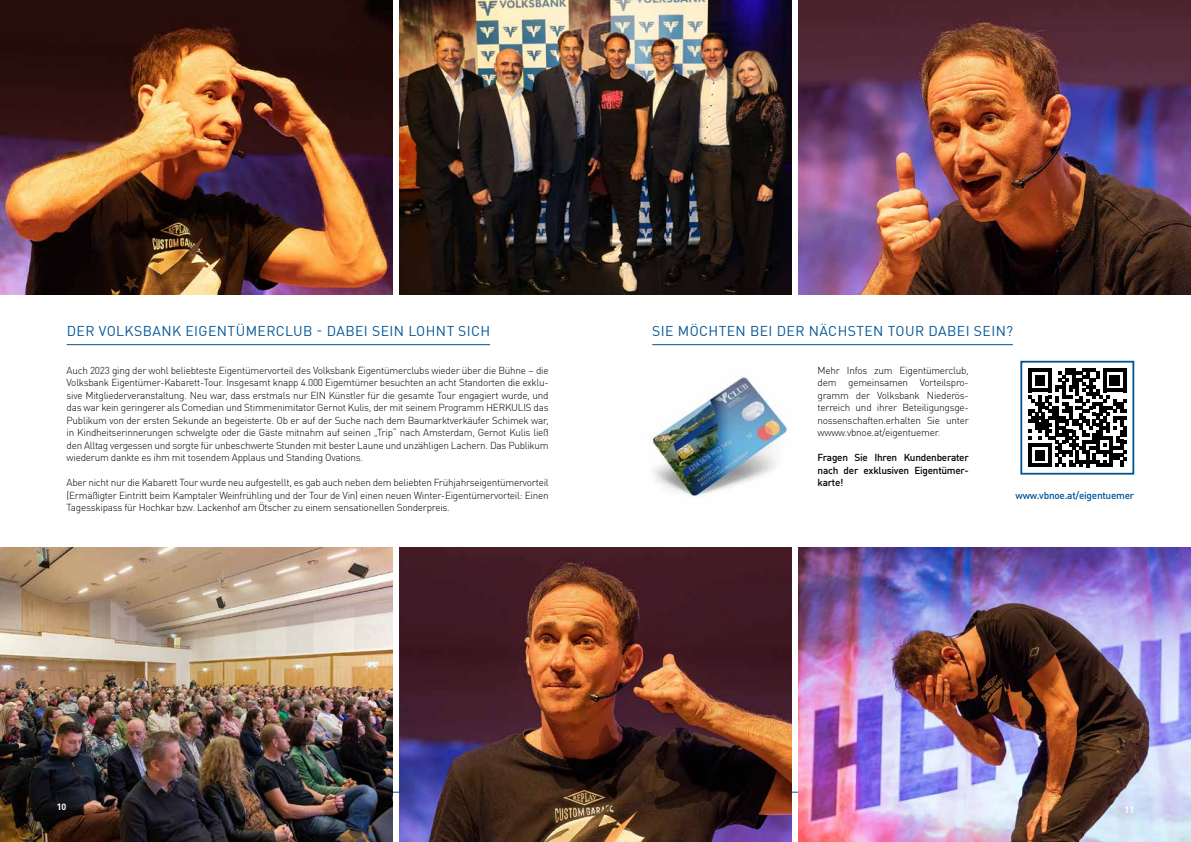
<style>
.page{position:relative;width:1191px;height:842px;background:#fff}
.page>*{position:absolute;margin:0;border:0;box-sizing:border-box;transform-origin:0 0}
.t1{font:14px "DINOT";letter-spacing:.03em;color:#005597}
.t2{font:300 10px/12.5px "DINOT";letter-spacing:-.025em;color:#000;text-align:justify}
.t3{font:500 10px/12.5px "DINOT";letter-spacing:-.025em;color:#000;text-align:justify}
.t4{font:500 10px "DINOT";letter-spacing:-.025em;color:#005597}
.t5{font:700 9px "DINOT";color:#fff}
</style>
<div class="page">
<hr style="left:57px;top:792px;width:1077px;height:1px;background:#005597">
<hr style="left:67px;top:344px;width:423px;height:1px;background:#005597">
<img style="left:0;top:0;width:393px;height:295px">
<img style="left:0;top:547px;width:393px;height:295px">
<img style="left:399px;top:0;width:393px;height:294px">
<img style="left:399px;top:547px;width:393px;height:295px">
<img style="left:652px;top:376px;width:136px;height:122px">
<hr style="left:652px;top:344px;width:361px;height:1px;background:#005597">
<img style="left:798px;top:0;width:393px;height:295px">
<img style="left:798px;top:547px;width:393px;height:295px">
<svg style="left:1028px;top:368px;width:98px;height:99px"></svg>
<div style="left:1020px;top:361px;width:114px;height:114px;border:2px solid #005597"></div>
<h1 class="t1" style="left:67px;top:320px;width:425px">DER VOLKSBANK EIGENTÜMERCLUB - DABEI SEIN LOHNT SICH</h1>
<h1 class="t1" style="left:652px;top:320px;width:362px">SIE MÖCHTEN BEI DER NÄCHSTEN TOUR DABEI SEIN?</h1>
<p class="t2" style="left:817px;top:363px;width:153px">Mehr Infos zum Eigentümerclub, dem gemeinsamen Vorteilspro&shy;gramm der Volksbank Niederös&shy;terreich und ihrer Beteiligungsge&shy;nossenschaften.erhalten Sie unter wwww.vbnoe.at/eigentuemer.</p>
<p class="t3" style="left:817px;top:450px;width:153px">Fragen Sie Ihren Kundenberater nach der exklusiven Eigentümer&shy;karte!</p>
<p class="t2" style="left:67px;top:363px;width:483px">Auch 2023 ging der wohl beliebteste Eigentümervorteil des Volksbank Eigentümerclubs wieder über die Bühne – die Volksbank Eigentümer-Kabarett-Tour. Insgesamt knapp 4.000 Eigemtümer besuchten an acht Standorten die exklu&shy;sive Mitgliederveranstaltung. Neu war, dass erstmals nur EIN Künstler für die gesamte Tour engagiert wurde, und das war kein geringerer als Comedian und Stimmenimitator Gernot Kulis, der mit seinem Programm HERKULIS das Publikum von der ersten Sekunde an begeisterte. Ob er auf der Suche nach dem Baumarktverkäufer Schimek war, in Kindheitserinnerungen schwelgte oder die Gäste mitnahm auf seinen „Trip“ nach Amsterdam, Gernot Kulis ließ den Alltag vergessen und sorgte für unbeschwerte Stunden mit bester Laune und unzähligen Lachern. Das Publikum wiederum dankte es ihm mit tosendem Applaus und Standing Ovations.</p>
<p class="t2" style="left:67px;top:475px;width:483px">Aber nicht nur die Kabarett Tour wurde neu aufgestellt, es gab auch neben dem beliebten Frühjahrseigentümervorteil (Ermäßigter Eintritt beim Kamptaler Weinfrühling und der Tour de Vin) einen neuen Winter-Eigentümervorteil: Einen Tagesskipass für Hochkar bzw. Lackenhof am Ötscher zu einem sensationellen Sonderpreis.</p>
<p class="t4" style="left:1015px;top:487px;width:120px">www.vbnoe.at/eigentuemer</p>
<p class="t5" style="left:57px;top:800px;width:11px">10</p>
<p class="t5" style="left:1124px;top:802px;width:11px">11</p>
</div>
